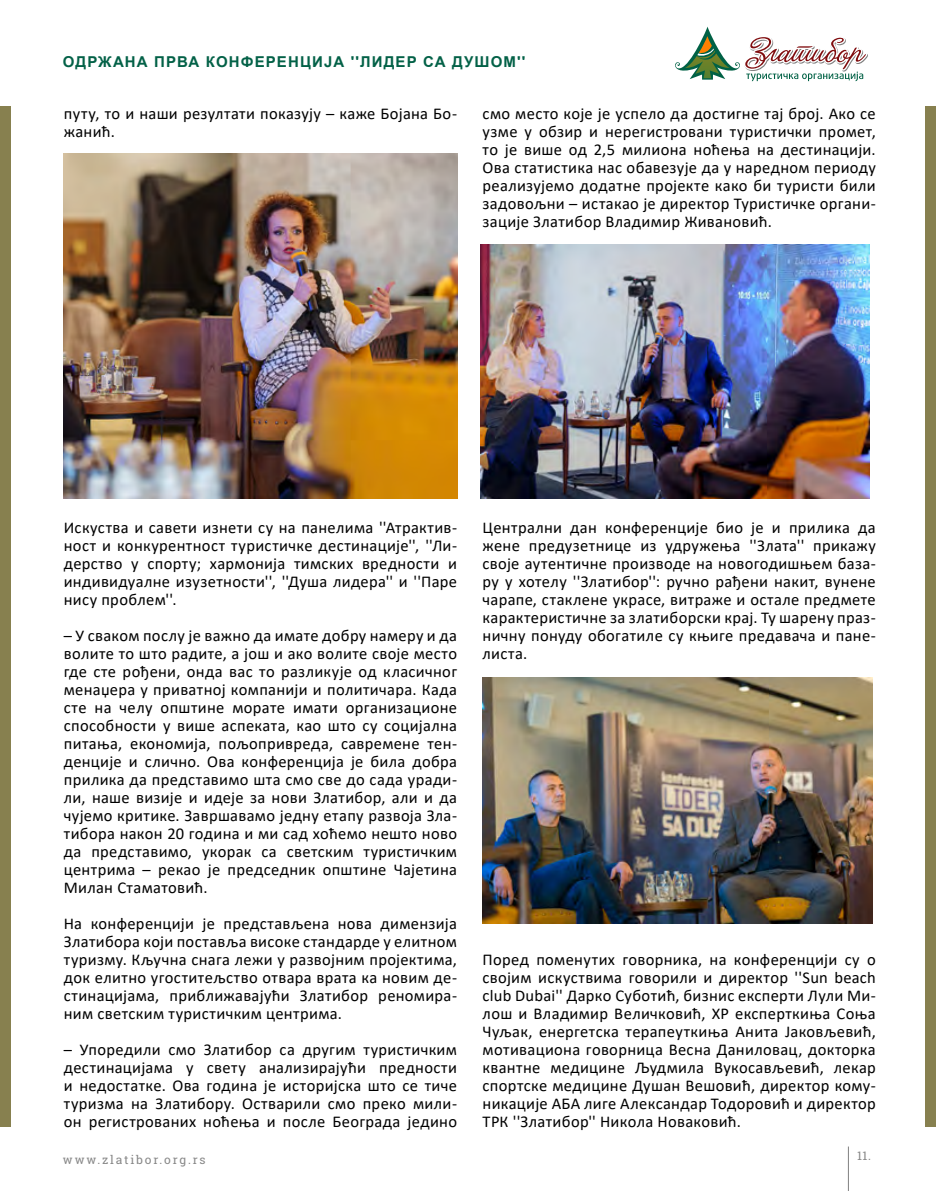
<style>
.page{position:relative;width:936px;height:1191px;background:#fff}
.page>*{position:absolute;margin:0;border:0;box-sizing:border-box;transform-origin:0 0}
.t1{font:16.5px/18px "Calibri";letter-spacing:.02em;color:#000;text-align:justify}
.t2{font:700 15px "Arial";letter-spacing:.075em;color:#036147}
.t3{font:12px "Roboto Slab";letter-spacing:.15em;color:#878787}
</style>
<div class="page">
<hr style="left:848px;top:1146px;width:1px;height:45px;background:#808080">
<div style="left:0;top:106px;width:10px;height:1020px;background:#87804f"></div>
<div style="left:925px;top:106px;width:10px;height:1020px;background:#87804f"></div>
<svg style="left:675px;top:27px;width:193px;height:54px"></svg>
<img style="left:64px;top:154px;width:393px;height:344px">
<img style="left:480px;top:244px;width:389px;height:254px">
<img style="left:482px;top:677px;width:390px;height:246px">
<p class="t2" style="left:63px;top:51px;width:464px">ОДРЖАНА ПРВА КОНФЕРЕНЦИЈА ''ЛИДЕР СА ДУШОМ''</p>
<p class="t1" style="left:64px;top:104px;width:394px">путу, то и наши резултати показују – каже Бојана Бо&shy;жанић.</p>
<p class="t1" style="left:482px;top:104px;width:395px">смо место које је успело да достигне тај број. Ако се узме у обзир и нерегистровани туристички промет, то је више од 2,5 милиона ноћења на дестинацији.<br>Ова статистика нас обавезује да у наредном периоду реализујемо додатне пројекте како би туристи били задовољни – истакао је директор Туристичке органи&shy;зације Златибор Владимир Живановић.</p>
<p class="t1" style="left:64px;top:518px;width:395px">Искуства и савети изнети су на панелима ''Атрактив&shy;ност и конкурентност туристичке дестинације'', ''Ли&shy;дерство у спорту; хармонија тимских вредности и индивидуалне изузетности'', ''Душа лидера'' и ''Паре нису проблем''.</p>
<p class="t1" style="left:64px;top:626px;width:395px">– У сваком послу је важно да имате добру намеру и да волите то што радите, а још и ако волите своје место где сте рођени, онда вас то разликује од класичног менаџера у приватној компанији и политичара. Када сте на челу општине морате имати организационе способности у више аспеката, као што су социјална питања, економија, пољопривреда, савремене тен&shy;денције и слично. Ова конференција је била добра прилика да представимо шта смо све до сада уради&shy;ли, наше визије и идеје за нови Златибор, али и да чујемо критике. Завршавамо једну етапу развоја Зла&shy;тибора након 20 година и ми сад хоћемо нешто ново да представимо, укорак са светским туристичким центрима – рекао је председник општине Чајетина Милан Стаматовић.</p>
<p class="t1" style="left:64px;top:914px;width:395px">На конференцији је представљена нова димензија Златибора који поставља високе стандарде у елитном туризму. Кључна снага лежи у развојним пројектима, док елитно угоститељство отвара врата ка новим де&shy;стинацијама, приближавајући Златибор реномира&shy;ним светским туристичким центрима.</p>
<p class="t1" style="left:64px;top:1040px;width:395px">– Упоредили смо Златибор са другим туристичким дестинацијама у свету анализирајући предности и недостатке. Ова година је историјска што се тиче туризма на Златибору. Остварили смо преко мили&shy;он регистрованих ноћења и после Београда једино</p>
<p class="t1" style="left:482px;top:518px;width:395px">Централни дан конференције био је и прилика да жене предузетнице из удружења ''Злата'' прикажу своје аутентичне производе на новогодишњем база&shy;ру у хотелу ''Златибор'': ручно рађени накит, вунене чарапе, стаклене украсе, витраже и остале предмете карактеристичне за златиборски крај. Ту шарену праз&shy;ничну понуду обогатиле су књиге предавача и пане&shy;листа.</p>
<p class="t1" style="left:482px;top:950px;width:395px">Поред поменутих говорника, на конференцији су о својим искуствима говорили и директор ''Sun beach club Dubai'' Дарко Суботић, бизнис експерти Лули Ми&shy;лош и Владимир Величковић, ХР експерткиња Соња Чуљак, енергетска терапеуткиња Анита Јаковљевић, мотивациона говорница Весна Даниловац, докторка квантне медицине Људмила Вукосављевић, лекар спортске медицине Душан Вешовић, директор кому&shy;никације АБА лиге Александар Тодоровић и директор ТРК ''Златибор'' Никола Новаковић.</p>
<p class="t3" style="left:63px;top:1151px;width:144px">www.zlatibor.org.rs</p>
<p class="t3" style="left:857px;top:1147px;width:15px">11.</p>
</div>
